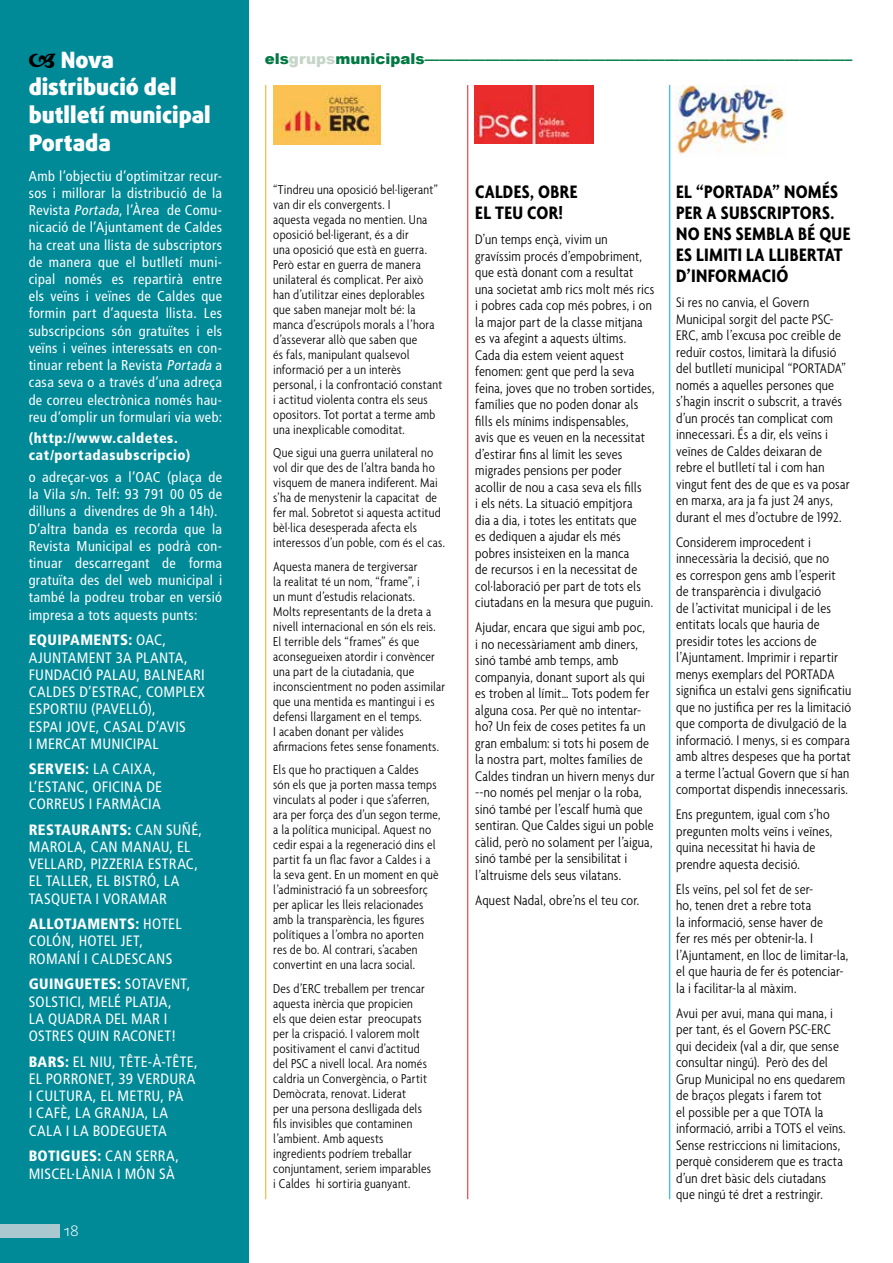
<style>
.page{position:relative;width:893px;height:1263px;background:#fff}
.page>*{position:absolute;margin:0;border:0;box-sizing:border-box;transform-origin:0 0}
.t1{font:900 22.5px/27.8px "Daxline Pro";color:#fff}
.t2{font:700 condensed 19.5px/21px "Agenda";letter-spacing:.02em;color:#000}
.t3{font:300 condensed 15px/16.5px "Agenda";letter-spacing:.01em;color:#000}
.t4{font:condensed 15px/17.2px "Frutiger LT Std";letter-spacing:.015em;color:#fff}
.t5{font:900 15px "Arial";color:#007942}
.t6{font:300 15px "Daxline Pro";color:#fff}
.t7{font:condensed 14.25px/17.2px "Frutiger LT Std";letter-spacing:.025em;color:#fff;text-align:justify}
.t8{font:900 condensed 14.25px/17.2px "Frutiger LT Std";letter-spacing:.04em;color:#fff}
.t9{font:300 condensed 13.95px/15px "Agenda";letter-spacing:.015em;color:#000}
.s1{font-style:italic}
.s2{font-weight:900}
.s3{color:#c6d5c7}
</style>
<div class="page">
<div style="left:0;top:0;width:248px;height:1263px;background:#008997"></div>
<div style="left:0;top:1224px;width:59px;height:13px;background:#aac8d0"></div>
<img style="left:676px;top:85px;width:110px;height:69px">
<img style="left:273px;top:85px;width:108px;height:60px">
<img style="left:474px;top:85px;width:120px;height:58px">
<hr style="left:265px;top:85px;width:1px;height:1114px;background:#faa41f">
<hr style="left:467px;top:85px;width:1px;height:1114px;background:#ed1d24">
<hr style="left:669px;top:85px;width:1px;height:1114px;background:#00aeef">
<h1 class="t1" style="left:29px;top:46px;width:184px;text-indent:32px">Nova distribució del butlletí municipal<br>Portada</h1>
<p class="t7" style="left:29px;top:167px;width:195px">Amb l’objectiu d’optimitzar recur&shy;sos i millorar la distribució de la Revista <span class="s1">Portada</span>, l’Àrea de Comu&shy;nicació de l’Ajuntament de Caldes ha creat una llista de subscriptors de manera que el butlletí muni&shy;cipal només es repartirà entre els veïns i veïnes de Caldes que formin part d’aquesta llista. Les subscripcions són gratuïtes i els veïns i veïnes interessats en con&shy;tinuar rebent la Revista <span class="s1">Portada</span> a casa seva o a través d’una adreça de correu electrònica només hau&shy;reu d’omplir un formulari via web:</p>
<p class="t8" style="left:29px;top:430px;width:163px">(http://www.caldetes. cat/portadasubscripcio)</p>
<p class="t7" style="left:29px;top:468px;width:195px;text-align:left">o adreçar-vos a l’OAC (plaça de la Vila s/n. Telf: 93 791 00 05 de dilluns a divendres de 9h a 14h).<br>D’altra banda es recorda que la<br>Revista Municipal es podrà con&shy;tinuar descarregant de forma gratuïta des del web municipal i també la podreu trobar en versió impresa a tots aquests punts:</p>
<p class="t4" style="left:29px;top:632px;width:178px"><span class="s2">EQUIPAMENTS:</span> OAC,<br>AJUNTAMENT 3A PLANTA,<br>FUNDACIÓ PALAU, BALNEARI<br>CALDES D’ESTRAC, COMPLEX<br>ESPORTIU (PAVELLÓ),<br>ESPAI JOVE, CASAL D’AVIS<br>I MERCAT MUNICIPAL</p>
<p class="t4" style="left:29px;top:761px;width:135px"><span class="s2">SERVEIS:</span> LA CAIXA,<br>L’ESTANC, OFICINA DE<br>CORREUS I FARMÀCIA</p>
<p class="t4" style="left:29px;top:821px;width:175px"><span class="s2">RESTAURANTS:</span> CAN SUÑÉ,<br>MAROLA, CAN MANAU, EL<br>VELLARD, PIZZERIA ESTRAC,<br>EL TALLER, EL BISTRÓ, LA<br>TASQUETA I VORAMAR</p>
<p class="t4" style="left:29px;top:915px;width:154px"><span class="s2">ALLOTJAMENTS:</span> HOTEL<br>COLÓN, HOTEL JET,<br>ROMANÍ I CALDESCANS</p>
<p class="t4" style="left:29px;top:976px;width:163px"><span class="s2">GUINGUETES:</span> SOTAVENT,<br>SOLSTICI, MELÉ PLATJA,<br>LA QUADRA DEL MAR I<br>OSTRES QUIN RACONET!</p>
<p class="t4" style="left:29px;top:1053px;width:170px"><span class="s2">BARS:</span> EL NIU, TÊTE-À-TÊTE,<br>EL PORRONET, 39 VERDURA<br>I CULTURA, EL METRU, PÀ<br>I CAFÈ, LA GRANJA, LA<br>CALA I LA BODEGUETA</p>
<p class="t4" style="left:29px;top:1148px;width:152px"><span class="s2">BOTIGUES:</span> CAN SERRA,<br>MISCEL·LÀNIA I MÓN SÀ</p>
<p class="t6" style="left:64px;top:1221px;width:17px">18</p>
<p class="t5" style="left:265px;top:48px;width:589px">els<span class="s3">grups</span>municipals–––––––––––––––––––––––––––––––––––––––––––––––––––––––––</p>
<p class="t9" style="left:273px;top:182px;width:171px">“Tindreu una oposició bel·ligerant” van dir els convergents. I<br>aquesta vegada no mentien. Una oposició bel·ligerant, és a dir<br>una oposició que està en guerra.<br>Però estar en guerra de manera unilateral és complicat. Per això han d’utilitzar eines deplorables que saben manejar molt bé: la manca d’escrúpols morals a l’hora d’asseverar allò que saben que<br>és fals, manipulant qualsevol informació per a un interès personal, i la confrontació constant i actitud violenta contra els seus opositors. Tot portat a terme amb una inexplicable comoditat.</p>
<p class="t9" style="left:273px;top:445px;width:173px">Que sigui una guerra unilateral no vol dir que des de l’altra banda ho visquem de manera indiferent. Mai s’ha de menystenir la capacitat de fer mal. Sobretot si aquesta actitud bèl·lica desesperada afecta els interessos d’un poble, com és el cas.</p>
<p class="t9" style="left:273px;top:559px;width:173px">Aquesta manera de tergiversar<br>la realitat té un nom, “frame”, i<br>un munt d’estudis relacionats.<br>Molts representants de la dreta a nivell internacional en són els reis.<br>El terrible dels “frames” és que aconsegueixen atordir i convèncer una part de la ciutadania, que inconscientment no poden assimilar que una mentida es mantingui i es defensi llargament en el temps.<br>I acaben donant per vàlides afirmacions fetes sense fonaments.</p>
<p class="t9" style="left:273px;top:762px;width:169px">Els que ho practiquen a Caldes<br>són els que ja porten massa temps vinculats al poder i que s’aferren, ara per força des d’un segon terme, a la política municipal. Aquest no cedir espai a la regeneració dins el partit fa un flac favor a Caldes i a la seva gent. En un moment en què l’administració fa un sobreesforç per aplicar les lleis relacionades amb la transparència, les figures polítiques a l’ombra no aporten res de bo. Al contrari, s’acaben convertint en una lacra social.</p>
<p class="t9" style="left:273px;top:980px;width:159px">Des d’ERC treballem per trencar aquesta inèrcia que propicien<br>els que deien estar preocupats per la crispació. I valorem molt positivament el canvi d’actitud del PSC a nivell local. Ara només caldria un Convergència, o Partit<br>Demòcrata, renovat. Liderat<br>per una persona deslligada dels fils invisibles que contaminen l’ambient. Amb aquests ingredients podríem treballar conjuntament, seriem imparables i Caldes hi sortiria guanyant.</p>
<h2 class="t2" style="left:475px;top:181px;width:104px">CALDES, OBRE<br>EL TEU COR!</h2>
<p class="t3" style="left:475px;top:231px;width:181px">D’un temps ençà, vivim un gravíssim procés d’empobriment, que està donant com a resultat una societat amb rics molt més rics i pobres cada cop més pobres, i on la major part de la classe mitjana es va afegint a aquests últims.<br>Cada dia estem veient aquest fenomen: gent que perd la seva feina, joves que no troben sortides, famílies que no poden donar als fills els mínims indispensables,<br>avis que es veuen en la necessitat d’estirar fins al límit les seves migrades pensions per poder acollir de nou a casa seva els fills<br>i els néts. La situació empitjora<br>dia a dia, i totes les entitats que<br>es dediquen a ajudar els més pobres insisteixen en la manca<br>de recursos i en la necessitat de col·laboració per part de tots els ciutadans en la mesura que puguin.</p>
<p class="t3" style="left:475px;top:619px;width:181px">Ajudar, encara que sigui amb poc,<br>i no necessàriament amb diners, sinó també amb temps, amb companyia, donant suport als qui es troben al límit… Tots podem fer alguna cosa. Per què no intentar&shy;ho? Un feix de coses petites fa un gran embalum: si tots hi posem de la nostra part, moltes famílies de<br>Caldes tindran un hivern menys dur --no només pel menjar o la roba, sinó també per l’escalf humà que sentiran. Que Caldes sigui un poble càlid, però no solament per l’aigua, sinó també per la sensibilitat i l’altruisme dels seus vilatans.</p>
<p class="t3" style="left:475px;top:891px;width:166px">Aquest Nadal, obre’ns el teu cor.</p>
<h2 class="t2" style="left:676px;top:181px;width:39px">EL “PORTADA</h2>
<h2 class="t2" style="left:772px;top:181px;width:66px">” NOMÉS</h2>
<h2 class="t2" style="left:676px;top:202px;width:84px">PER ASUBSCRIPTORS</h2>
<h2 class="t2" style="left:831px;top:202px;width:5px">.</h2>
<h2 class="t2" style="left:676px;top:223px;width:155px">NO ENS SEMBLA BÉ QUE<br>ESLIMITI LALLIBERTAT<br>D’IN FORMACI Ó</h2>
<p class="t3" style="left:676px;top:294px;width:175px">Si res no canvia, el Govern<br>Municipal sorgit del pacte PSC-<br>ERC, amb l’excusa poc creïble de reduïr costos, limitarà la difusió del butlletí municipal “PORTADA” només a aquelles persones que s’hagin inscrit o subscrit, a través d’un procés tan complicat com innecessari. És a dir, els veïns i veïnes de Caldes deixaran de rebre el butlletí tal i com han vingut fent des de que es va posar en marxa, ara ja fa just 24 anys, durant el mes d’octubre de 1992.</p>
<p class="t3" style="left:676px;top:533px;width:177px">Considerem improcedent i innecessària la decisió, que no<br>es correspon gens amb l’esperit de transparència i divulgació<br>de l’activitat municipal i de les entitats locals que hauria de presidir totes les accions de l’Ajuntament. Imprimir i repartir menys exemplars del PORTADA significa un estalvi gens significatiu que no justifica per res la limitació que comporta de divulgació de la informació. I menys, si es compara amb altres despeses que ha portat a terme l’actual Govern que sí han comportat dispendis innecessaris.</p>
<p class="t3" style="left:676px;top:806px;width:158px">Ens preguntem, igual com s’ho pregunten molts veïns i veïnes, quina necessitat hi havia de prendre aquesta decisió.</p>
<p class="t3" style="left:676px;top:880px;width:174px">Els veïns, pel sol fet de ser-<br>ho, tenen dret a rebre tota<br>la informació, sense haver de<br>fer res més per obtenir-la. I l’Ajuntament, en lloc de limitar-la, el que hauria de fer és potenciar&shy;la i facilitar-la al màxim.</p>
<p class="t3" style="left:676px;top:1004px;width:171px">Avui per avui, mana qui mana, i per tant, és el Govern PSC-ERC qui decideix (val a dir, que sense consultar ningú). Però des del<br>Grup Municipal no ens quedarem de braços plegats i farem tot<br>el possible per a que TOTA la informació, arribi a TOTS el veïns.<br>Sense restriccions ni limitacions, perquè considerem que es tracta d’un dret bàsic dels ciutadans que ningú té dret a restringir.</p>
</div>
